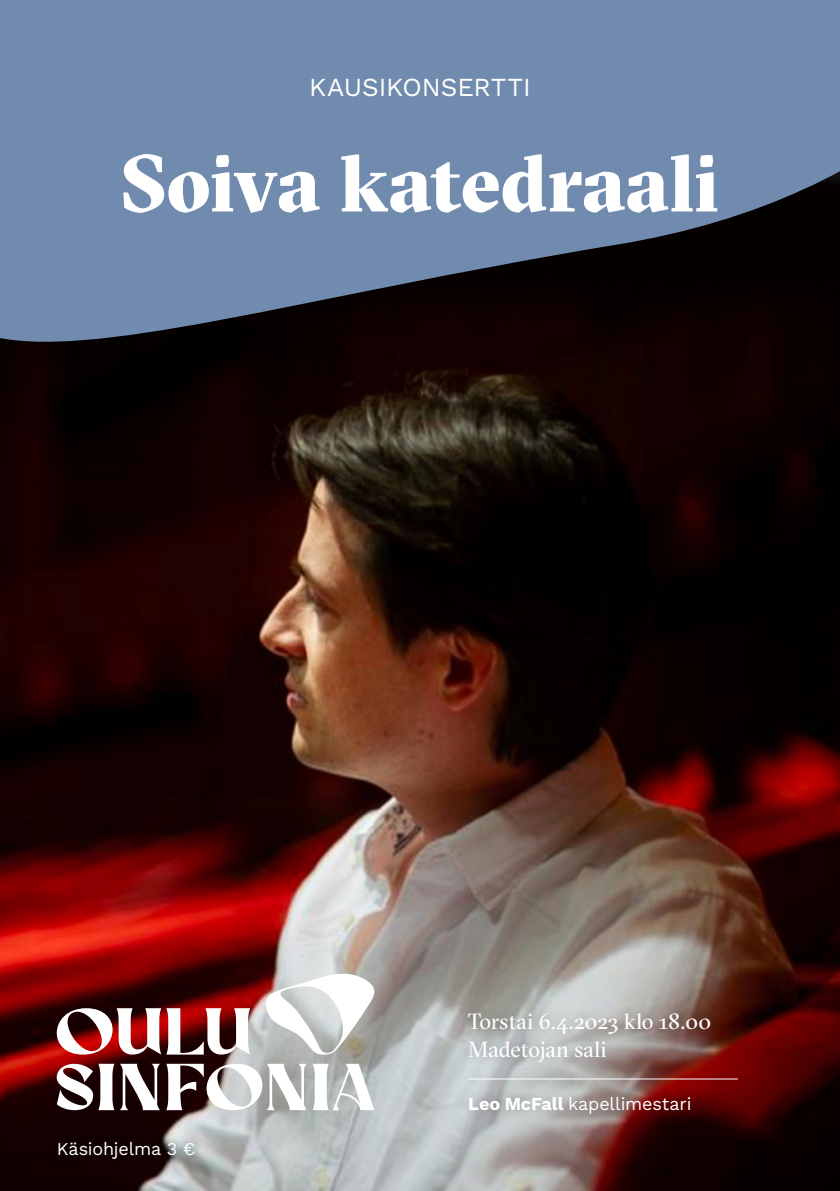
<style>
.page{position:relative;width:840px;height:1191px;background:#fff}
.page>*{position:absolute;margin:0;border:0;box-sizing:border-box;transform-origin:0 0}
.t1{font:900 80px "GT Sectra Fine";letter-spacing:-.005em;color:#fff}
.t2{font:26px "Work Sans";letter-spacing:-.005em;color:#fff}
.t3{font:22px/27.6px "GT Sectra Fine";color:#fff}
.t4{font:18px "Work Sans";letter-spacing:-.01em;color:#fff}
.s1{font-weight:700}
</style>
<div class="page">
<img style="left:0;top:358px;width:839px;height:833px">
<svg style="left:0;top:0;width:839px;height:358px;background:#596b87"></svg>
<svg style="left:57px;top:1008px;width:193px;height:46px"></svg>
<svg style="left:57px;top:1063px;width:103px;height:47px"></svg>
<svg style="left:166px;top:1063px;width:208px;height:47px"></svg>
<svg style="left:265px;top:969px;width:112px;height:85px"></svg>
<div style="left:456px;top:1000px;width:291px;height:124px;background:#000;opacity:.24"></div>
<hr style="left:468px;top:1078px;width:269px;height:1px;background:#fff">
<div style="left:48px;top:1132px;width:157px;height:36px;background:#000;opacity:.75"></div>
<p class="t2" style="left:309px;top:68px;width:223px">KAUSIKONSERTTI</p>
<h1 class="t1" style="left:121px;top:138px;width:599px">Soiva katedraali</h1>
<p class="t4" style="left:57px;top:1135px;width:140px">Käsiohjelma 3 €</p>
<p class="t3" style="left:468px;top:1008px;width:244px">Torstai 6.4.2023 klo 18.00<br>Madetojan sali</p>
<p class="t4" style="left:468px;top:1090px;width:225px"><span class="s1">Leo McFall</span> kapellimestari</p>
</div>
